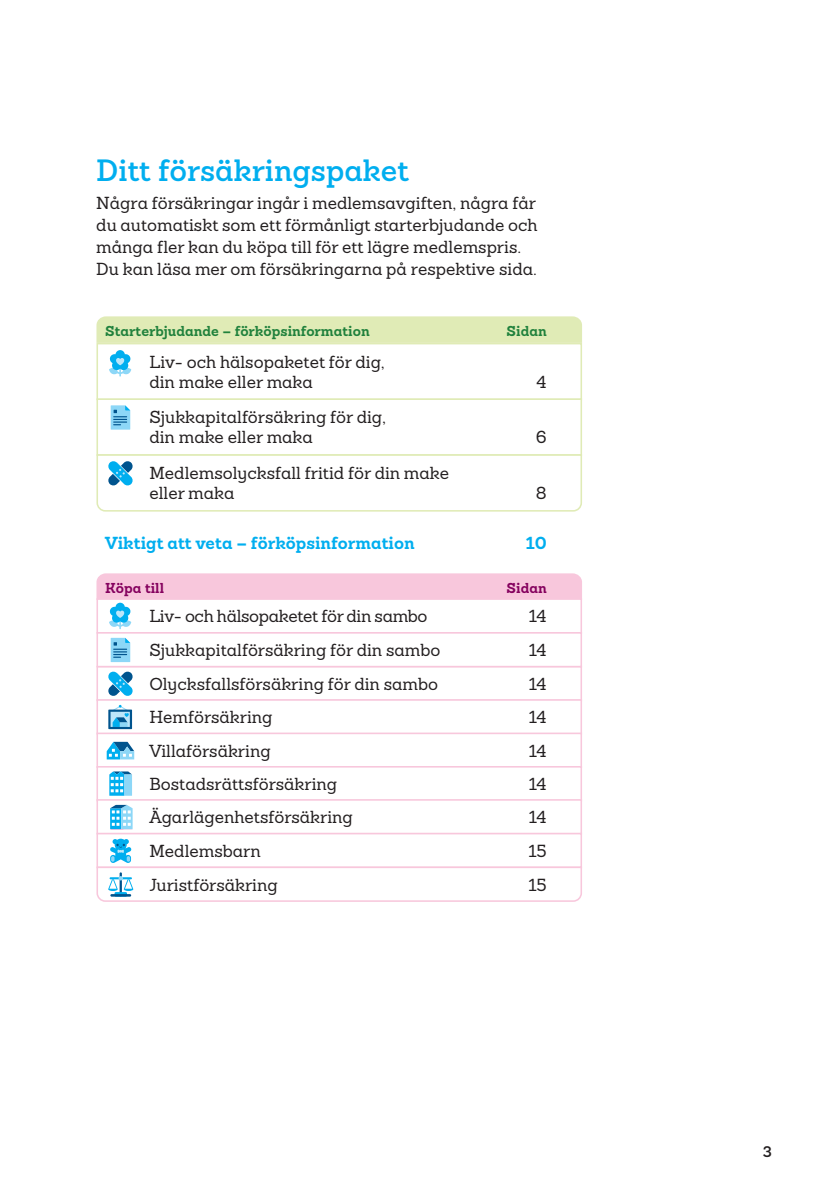
<style>
.page{position:relative;width:840px;height:1191px;background:#fff}
.page>*{position:absolute;margin:0;border:0;box-sizing:border-box;transform-origin:0 0}
.Rubrik_4_15_18{font:600 30px "Sanchez Folksam";color:#00aeef}
.Brödtext_11_14{font:500 17px/20px "Sanchez Folksam";color:#231f20}
.Brödtext_8_5_11{font:500 17px/22px "Sanchez Folksam";color:#231f20}
.Brödtext_11_14-2{font:700 17px "Sanchez Folksam";color:#00aeef}
.Brödtext_11_14-3{font:500 17px "Sanchez Folksam";letter-spacing:-.02em;color:#231f20}
.t1{font:600 15px "Sanchez Folksam";color:#231f20}
.Rubrik_Tabell__färg_1{font:700 14px "Sanchez Folksam";color:#20813c}
.Rubrik_Tabell__färg_1-2{font:700 14px "Sanchez Folksam";color:#85015e}
</style>
<div class="page">
<div style="left:96px;top:316px;width:485px;height:27px;background:#e0ebb6"></div>
<div style="left:96px;top:343px;width:485px;height:57px;background:#fff;border:2px solid #e0ebb6"></div>
<div style="left:96px;top:398px;width:485px;height:58px;background:#fff;border:2px solid #e0ebb6"></div>
<div style="left:96px;top:666px;width:485px;height:35px;background:#fff;border:2px solid #f8c7dc"></div>
<div style="left:96px;top:699px;width:485px;height:35px;background:#fff;border:2px solid #f8c7dc"></div>
<div style="left:96px;top:732px;width:485px;height:36px;background:#fff;border:2px solid #f8c7dc"></div>
<div style="left:96px;top:766px;width:485px;height:35px;background:#fff;border:2px solid #f8c7dc"></div>
<div style="left:96px;top:799px;width:485px;height:35px;background:#fff;border:2px solid #f8c7dc"></div>
<div style="left:96px;top:833px;width:485px;height:35px;background:#fff;border:2px solid #f8c7dc"></div>
<div style="left:96px;top:632px;width:485px;height:35px;background:#fff;border:2px solid #f8c7dc"></div>
<svg style="left:111px;top:638px;width:19px;height:24px"></svg>
<svg style="left:111px;top:405px;width:19px;height:24px"></svg>
<svg style="left:108px;top:671px;width:24px;height:25px"></svg>
<svg style="left:96px;top:453px;width:486px;height:59px"></svg>
<svg style="left:108px;top:705px;width:24px;height:24px"></svg>
<svg style="left:107px;top:742px;width:27px;height:17px"></svg>
<svg style="left:109px;top:771px;width:23px;height:24px"></svg>
<svg style="left:110px;top:805px;width:22px;height:24px"></svg>
<svg style="left:96px;top:838px;width:486px;height:64px"></svg>
<svg style="left:109px;top:350px;width:22px;height:26px"></svg>
<svg style="left:96px;top:573px;width:485px;height:56px"></svg>
<p class="Rubrik_4_15_18" style="left:96px;top:150px;width:314px">Ditt försäkringspaket</p>
<p class="Brödtext_8_5_11" style="left:96px;top:192px;width:442px">Några försäkringar ingår i medlemsavgiften, några får du automatiskt som ett förmånligt starterbjudande och många fler kan du köpa till för ett lägre medlemspris.<br>Du kan läsa mer om försäkringarna på respektive sida.</p>
<p class="Rubrik_Tabell__färg_1" style="left:105px;top:321px;width:266px">Starterbjudande – förköpsinformation</p>
<p class="Rubrik_Tabell__färg_1" style="left:506px;top:321px;width:42px">Sidan</p>
<p class="Brödtext_11_14" style="left:149px;top:352px;width:237px">Liv- och hälsopaketet för dig,</p>
<p class="Brödtext_11_14" style="left:149px;top:372px;width:165px">din make eller maka</p>
<p class="Brödtext_11_14" style="left:536px;top:372px;width:12px">4</p>
<p class="Brödtext_11_14" style="left:149px;top:407px;width:238px">Sjukkapitalförsäkring för dig,</p>
<p class="Brödtext_11_14" style="left:149px;top:427px;width:165px">din make eller maka</p>
<p class="Brödtext_11_14" style="left:535px;top:427px;width:12px">6</p>
<p class="Brödtext_11_14" style="left:149px;top:463px;width:301px">Medlemsolycksfall fritid för din make eller maka</p>
<p class="Brödtext_11_14" style="left:535px;top:483px;width:12px">8</p>
<p class="Brödtext_11_14-2" style="left:105px;top:531px;width:311px">Viktigt att veta – förköpsinformation</p>
<p class="Brödtext_11_14-2" style="left:525px;top:531px;width:22px">10</p>
<p class="Rubrik_Tabell__färg_1-2" style="left:105px;top:578px;width:60px">Köpa till</p>
<p class="Rubrik_Tabell__färg_1-2" style="left:506px;top:578px;width:42px">Sidan</p>
<p class="Brödtext_11_14-3" style="left:149px;top:605px;width:279px">Liv- och hälsopaketet för din sambo</p>
<p class="Brödtext_11_14" style="left:528px;top:606px;width:19px">14</p>
<p class="Brödtext_11_14" style="left:149px;top:640px;width:292px">Sjukkapitalförsäkring för din sambo</p>
<p class="Brödtext_11_14" style="left:528px;top:640px;width:19px">14</p>
<p class="Brödtext_11_14" style="left:149px;top:673px;width:290px">Olycksfallsförsäkring för din sambo</p>
<p class="Brödtext_11_14" style="left:528px;top:673px;width:19px">14</p>
<p class="Brödtext_11_14" style="left:149px;top:707px;width:124px">Hemförsäkring</p>
<p class="Brödtext_11_14" style="left:528px;top:707px;width:19px">14</p>
<p class="Brödtext_11_14" style="left:149px;top:740px;width:123px">Villaförsäkring</p>
<p class="Brödtext_11_14" style="left:528px;top:740px;width:19px">14</p>
<p class="Brödtext_11_14" style="left:149px;top:774px;width:189px">Bostadsrättsförsäkring</p>
<p class="Brödtext_11_14" style="left:528px;top:774px;width:19px">14</p>
<p class="Brödtext_11_14" style="left:149px;top:807px;width:205px">Ägarlägenhetsförsäkring</p>
<p class="Brödtext_11_14" style="left:528px;top:807px;width:19px">14</p>
<p class="Brödtext_11_14" style="left:149px;top:840px;width:113px">Medlemsbarn</p>
<p class="Brödtext_11_14" style="left:528px;top:840px;width:20px">15</p>
<p class="Brödtext_11_14" style="left:149px;top:874px;width:130px">Juristförsäkring</p>
<p class="Brödtext_11_14" style="left:528px;top:874px;width:20px">15</p>
<p class="t1" style="left:762px;top:1141px;width:11px">3</p>
</div>
